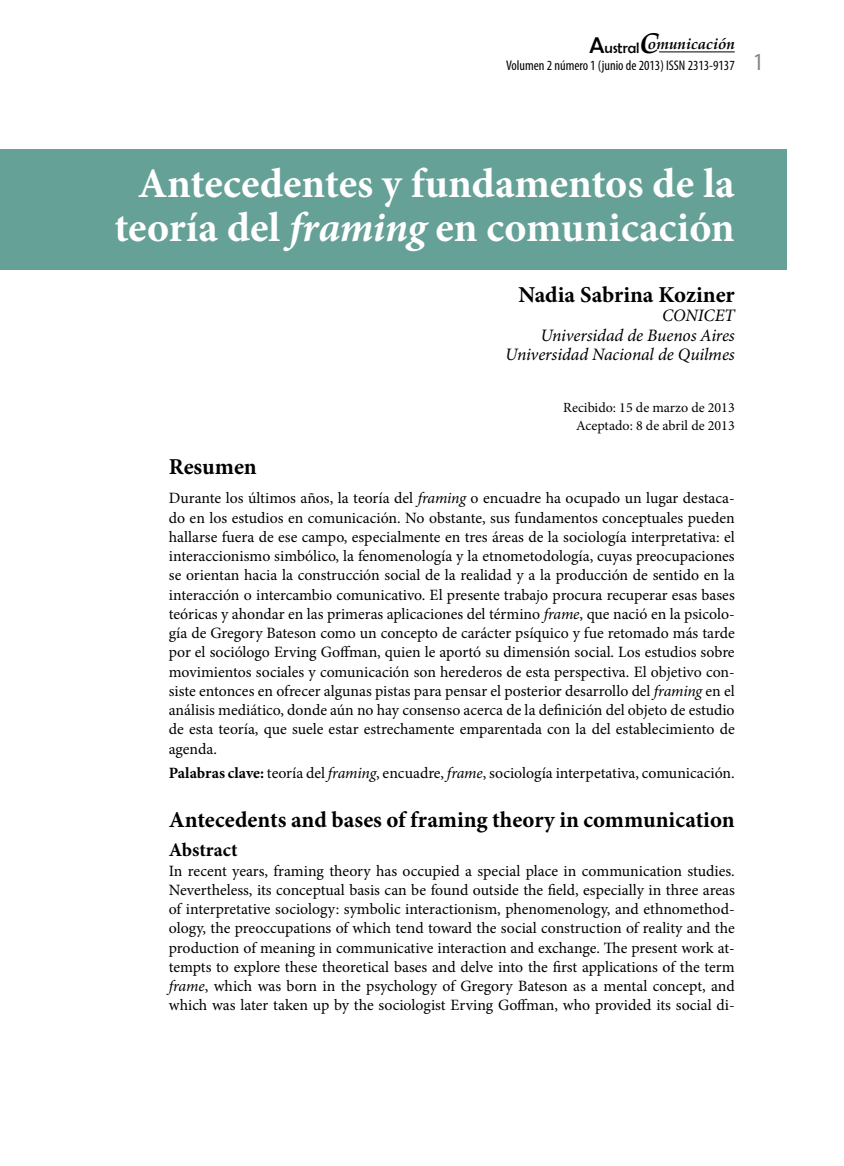
<style>
.page{position:relative;width:844px;height:1166px;background:#fff}
.page>*{position:absolute;margin:0;border:0;box-sizing:border-box;transform-origin:0 0}
.t1{font:700 42px/43.8px "Minion Pro";color:#fff;text-align:center}
.t2{font:700 22.75px "Minion Pro";color:#000}
.t3{font:22.75px "Berlin Sans FB";color:#000}
.t4{font:700 19.25px "Minion Pro";color:#000}
.t5{font:italic 17.5px/19.2px "Minion Pro";letter-spacing:-.005em;color:#000;text-align:right}
.t6{font:15.75px/19.2px "Minion Pro";color:#000;text-align:justify}
.t7{font:italic 700 15.22px "Palatino Linotype";color:#000}
.t8{font:15.22px "Berlin Sans FB";color:#000}
.t9{font:14px/17.5px "Minion Pro";color:#000;text-align:right}
.t10{font:condensed 14px "Myriad Pro";color:#000}
.s1{font-family:"Palatino Linotype";font-weight:700;font-style:italic;font-size:28.53px}
.s2{font-size:24.5px;color:#808285}
.s3{font-style:italic}
.s4{font-weight:700}
</style>
<div class="page">
<div style="left:0;top:149px;width:786px;height:120px;background:#66a197"></div>
<hr style="left:659px;top:52px;width:75px;height:1px;background:#000">
<p class="t8" style="left:604px;top:39px;width:56px">ustral<span class="s1">C</span></p>
<h2 class="t3" style="left:589px;top:33px;width:17px">A</h2>
<p class="t7" style="left:647px;top:33px;width:88px">omunicación</p>
<p class="t10" style="left:506px;top:57px;width:258px">Volumen 2 número 1 (junio de 2013) ISSN 2313-9137 <span class="s2">1</span></p>
<h1 class="t1" style="left:114px;top:161px;width:621px">Antecedentes y fundamentos de la teoría del <span class="s3">framing</span> en comunicación</h1>
<h2 class="t2" style="left:518px;top:279px;width:218px">Nadia Sabrina Koziner</h2>
<p class="t5" style="left:505px;top:307px;width:231px">CONICET<br>Universidad de Buenos Aires<br>Universidad Nacional de Quilmes</p>
<p class="t9" style="left:563px;top:399px;width:173px">Recibido: 15 de marzo de 2013<br>Aceptado: 8 de abril de 2013</p>
<h2 class="t2" style="left:169px;top:451px;width:89px">Resumen</h2>
<p class="t6" style="left:169px;top:489px;width:567px">Durante los últimos años, la teoría del <span class="s3">framing</span> o encuadre ha ocupado un lugar destaca&shy;do en los estudios en comunicación. No obstante, sus fundamentos conceptuales pueden hallarse fuera de ese campo, especialmente en tres áreas de la sociología interpretativa: el interaccionismo simbólico, la fenomenología y la etnometodología, cuyas preocupaciones se orientan hacia la construcción social de la realidad y a la producción de sentido en la interacción o intercambio comunicativo. El presente trabajo procura recuperar esas bases teóricas y ahondar en las primeras aplicaciones del término <span class="s3">frame</span>, que nació en la psicolo&shy;gía de Gregory Bateson como un concepto de carácter psíquico y fue retomado más tarde por el sociólogo Erving Goffman, quien le aportó su dimensión social. Los estudios sobre movimientos sociales y comunicación son herederos de esta perspectiva. El objetivo con&shy;siste entonces en ofrecer algunas pistas para pensar el posterior desarrollo del <span class="s3">framing</span> en el análisis mediático, donde aún no hay consenso acerca de la definición del objeto de estudio de esta teoría, que suele estar estrechamente emparentada con la del establecimiento de agenda.</p>
<p class="t6" style="left:169px;top:763px;width:567px"><span class="s4">Palabras clave:</span> teoría del <span class="s3">framing</span>, encuadre, <span class="s3">frame</span>, sociología interpetativa, comunicación.</p>
<h2 class="t2" style="left:169px;top:804px;width:567px">Antecedents and bases of framing theory in communication</h2>
<p class="t4" style="left:169px;top:836px;width:70px">Abstract</p>
<p class="t6" style="left:169px;top:861px;width:567px">In recent years, framing theory has occupied a special place in communication studies.<br>Nevertheless, its conceptual basis can be found outside the field, especially in three areas of interpretative sociology: symbolic interactionism, phenomenology, and ethnomethod&shy;ology, the preoccupations of which tend toward the social construction of reality and the production of meaning in communicative interaction and exchange. The present work at&shy;tempts to explore these theoretical bases and delve into the first applications of the term <span class="s3">frame</span>, which was born in the psychology of Gregory Bateson as a mental concept, and which was later taken up by the sociologist Erving Goffman, who provided its social di-</p>
</div>
